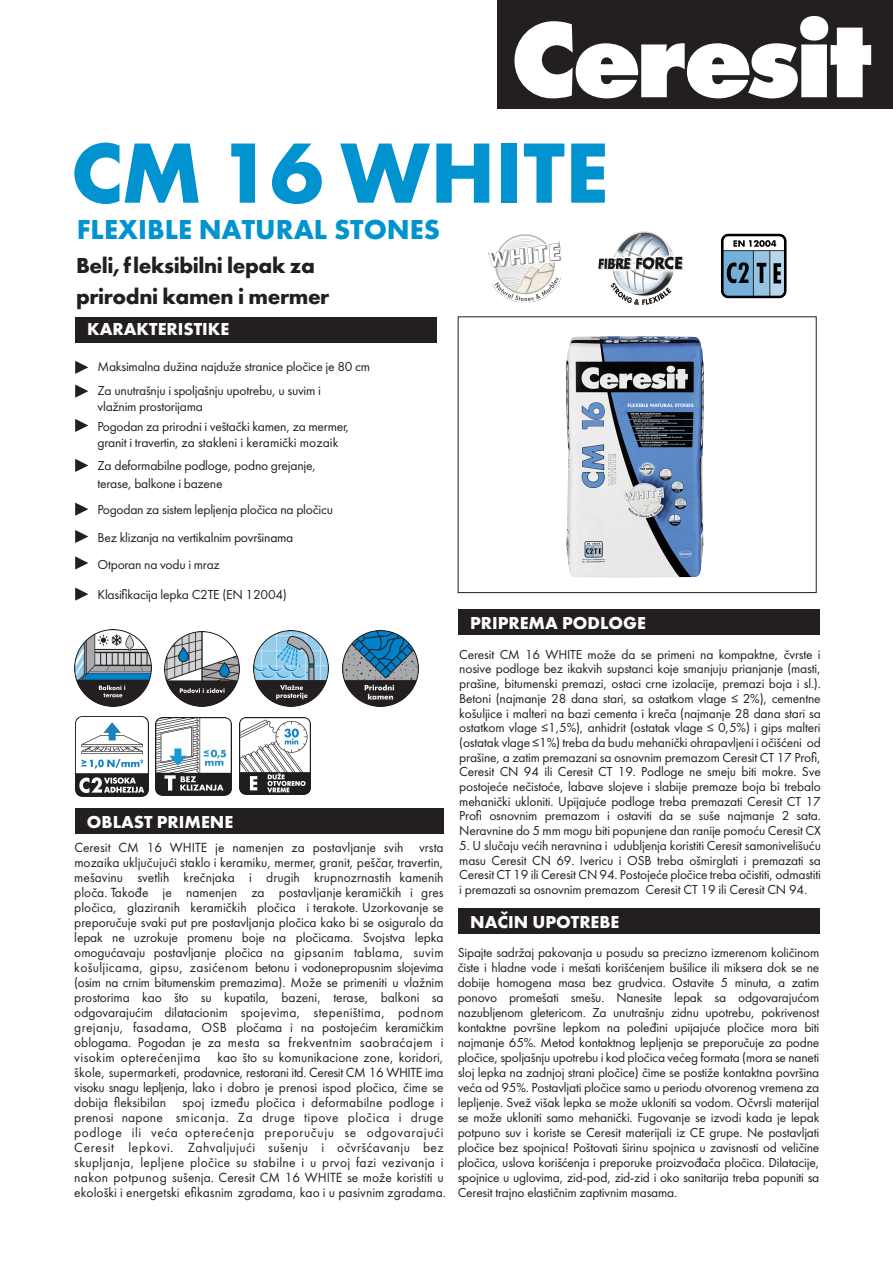
<style>
.page{position:relative;width:893px;height:1263px;background:#fff}
.page>*{position:absolute;margin:0;border:0;box-sizing:border-box;transform-origin:0 0}
.t1{font:700 88.65px "Futura PT";color:#0093d0}
.t2{font:700 28.5px "Futura PT";color:#0093d0}
.t3{font:700 22.5px/31.5px "Futura PT";letter-spacing:-.02em;color:#231f20}
.t4{font:700 18px "Futura PT";color:#fff}
.t5{font:13.8px/15px "Futura PT";color:#231f20}
.t6{font:13.5px/15px "Futura PT";letter-spacing:-.02em;color:#231f20}
</style>
<div class="page">
<div style="left:458px;top:609px;width:362px;height:26px;background:#231f20"></div>
<div style="left:75px;top:317px;width:362px;height:25px;background:#231f20"></div>
<div style="left:497px;top:0;width:396px;height:109px;background:#231f20"></div>
<svg style="left:514px;top:16px;width:357px;height:82px"></svg>
<div style="left:75px;top:808px;width:368px;height:25px;background:#231f20"></div>
<svg style="left:75px;top:361px;width:13px;height:13px"></svg>
<svg style="left:75px;top:384px;width:13px;height:14px"></svg>
<svg style="left:75px;top:419px;width:13px;height:13px"></svg>
<svg style="left:75px;top:459px;width:13px;height:13px"></svg>
<svg style="left:75px;top:503px;width:13px;height:13px"></svg>
<svg style="left:75px;top:530px;width:13px;height:13px"></svg>
<svg style="left:75px;top:587px;width:13px;height:14px"></svg>
<svg style="left:75px;top:556px;width:13px;height:13px"></svg>
<div style="left:458px;top:908px;width:362px;height:26px;background:#231f20"></div>
<div style="left:458px;top:316px;width:359px;height:277px;border:1px solid #231f20"></div>
<img style="left:565px;top:336px;width:139px;height:242px">
<img style="left:467px;top:234px;width:116px;height:84px">
<img style="left:584px;top:231px;width:114px;height:86px">
<img style="left:74px;top:630px;width:77px;height:77px">
<img style="left:164px;top:631px;width:76px;height:76px">
<img style="left:343px;top:631px;width:75px;height:75px">
<img style="left:253px;top:630px;width:76px;height:76px">
<img style="left:721px;top:233px;width:66px;height:66px">
<img style="left:75px;top:716px;width:73px;height:80px">
<img style="left:155px;top:717px;width:76px;height:78px">
<img style="left:240px;top:718px;width:70px;height:77px">
<h1 class="t1" style="left:71px;top:116px;width:539px">CM 16 WHITE</h1>
<h2 class="t2" style="left:77px;top:211px;width:365px">FLEXIBLE NATURAL STONES</h2>
<h3 class="t3" style="left:76px;top:249px;width:255px">Beli,fleksibilni lepak za prirodni kamen i mermer</h3>
<h3 class="t4" style="left:87px;top:318px;width:144px">KARAKTERISTIKE</h3>
<p class="t6" style="left:98px;top:354px;width:274px;line-height:23.9px">Maksimalna dužina najduže stranice pločice je 80 cm<br>Za unutrašnju i spoljašnju upotrebu, u suvim i</p>
<p class="t6" style="left:98px;top:396px;width:253px;line-height:20px">vlažnim prostorijama<br>Pogodan za prirodni i veštački kamen, za mermer,</p>
<p class="t6" style="left:98px;top:431px;width:242px;line-height:22.8px">granit i travertin, za stakleni i keramički mozaik<br>Za deformabilne podloge, podno grejanje,</p>
<p class="t6" style="left:98px;top:471px;width:237px;line-height:25.5px">terase, balkone i bazene<br>Pogodan za sistem lepljenja pločica na pločicu</p>
<p class="t6" style="left:98px;top:524px;width:197px;line-height:26.5px">Bez klizanja na vertikalnim površinama<br>Otporan na vodu i mraz</p>
<p class="t6" style="left:98px;top:587px;width:191px">Klasifikacija lepka C2TE (EN 12004)</p>
<h3 class="t4" style="left:87px;top:810px;width:148px">OBLAST PRIMENE</h3>
<p class="t5" style="left:74px;top:839px;width:373px">Ceresit CM 16 WHITE je namenjen za postavljanje svih vrsta mozaika uključujući staklo i keramiku, mermer, granit, peščar, travertin, mešavinu svetlih krečnjaka i drugih krupnozrnastih kamenih ploča. Takođe je namenjen za postavljanje keramičkih i gres pločica, glaziranih keramičkih pločica i terakote. Uzorkovanje se preporučuje svaki put pre postavljanja pločica kako bi se osiguralo da lepak ne uzrokuje promenu boje na pločicama. Svojstva lepka omogućavaju postavljanje pločica na gipsanim tablama, suvim košuljicama, gipsu, zasićenom betonu i vodonepropusnim slojevima (osim na crnim bitumenskim premazima). Može se primeniti u vlažnim prostorima kao što su kupatila, bazeni, terase, balkoni sa odgovarajućim dilatacionim spojevima, stepeništima, podnom grejanju, fasadama, OSB pločama i na postojećim keramičkim oblogama. Pogodan je za mesta sa frekventnim saobraćajem i visokim opterećenjima kao što su komunikacione zone, koridori, škole, supermarketi, prodavnice, restorani itd. Ceresit CM 16 WHITE ima visoku snagu lepljenja, lako i dobro je prenosi ispod pločica, čime se dobija fleksibilan spoj između pločica i deformabilne podloge i prenosi napone smicanja. Za druge tipove pločica i druge podloge ili veća opterećenja preporučuju se odgovarajući Ceresit lepkovi. Zahvaljujući sušenju i očvršćavanju bez skupljanja, lepljene pločice su stabilne i u prvoj fazi vezivanja i nakon potpunog sušenja. Ceresit CM 16 WHITE se može koristiti u ekološki i energetski efikasnim zgradama, kao i u pasivnim zgradama.</p>
<h3 class="t4" style="left:470px;top:611px;width:177px">PRIPREMA PODLOGE</h3>
<p class="t6" style="left:459px;top:647px;width:363px;text-align:justify">Ceresit CM 16 WHITE može da se primeni na kompaktne, čvrste i nosive podloge bez ikakvih supstanci koje smanjuju prianjanje (masti, prašine, bitumenski premazi, ostaci crne izolacije, premazi boja i sl.).<br>Betoni (najmanje 28 dana stari, sa ostatkom vlage ≤ 2%), cementne košuljice i malteri na bazi cementa i kreča (najmanje 28 dana stari sa ostatkom vlage ≤1,5%), anhidrit (ostatak vlage ≤ 0,5%) i gips malteri (ostatak vlage ≤1%) treba da budu mehanički ohrapavljeni i očišćeni od prašine, a zatim premazani sa osnovnim premazom Ceresit CT 17 Profi, Ceresit CN 94 ili Ceresit CT 19. Podloge ne smeju biti mokre. Sve postojeće nečistoće, labave slojeve i slabije premaze boja bi trebalo mehanički ukloniti. Upijajuće podloge treba premazati Ceresit CT 17<br>Profi osnovnim premazom i ostaviti da se suše najmanje 2 sata.<br>Neravnine do 5 mm mogu biti popunjene dan ranije pomoću Ceresit CX</p>
<p class="t6" style="left:459px;top:838px;width:363px;text-align:justify">5. U slučaju većih neravnina i udubljenja koristiti Ceresit samonivelišuću masu Ceresit CN 69. Ivericu i OSB treba ošmirglati i premazati sa Ceresit CT 19 ili Ceresit CN 94. Postojeće pločice treba očistiti, odmastiti i premazati sa osnovnim premazom Ceresit CT 19 ili Ceresit CN 94.</p>
<h3 class="t4" style="left:470px;top:910px;width:151px">NAČIN UPOTREBE</h3>
<p class="t6" style="left:458px;top:944px;width:363px;text-align:justify">Sipajte sadržaj pakovanja u posudu sa precizno izmerenom količinom čiste i hladne vode i mešati korišćenjem bušilice ili miksera dok se ne dobije homogena masa bez grudvica. Ostavite 5 minuta, a zatim ponovo promešati smešu. Nanesite lepak sa odgovarajućom nazubljenom gletericom. Za unutrašnju zidnu upotrebu, pokrivenost kontaktne površine lepkom na poleđini upijajuće pločice mora biti najmanje 65%. Metod kontaktnog lepljenja se preporučuje za podne pločice, spoljašnju upotrebu i kod pločica većeg formata (mora se naneti sloj lepka na zadnjoj strani pločice) čime se postiže kontaktna površina veća od 95%. Postavljati pločice samo u periodu otvorenog vremena za lepljenje. Svež višak lepka se može ukloniti sa vodom. Očvrsli materijal se može ukloniti samo mehanički. Fugovanje se izvodi kada je lepak potpuno suv i koriste se Ceresit materijali iz CE grupe. Ne postavljati pločice bez spojnica! Poštovati širinu spojnica u zavisnosti od veličine pločica, uslova korišćenja i preporuke proizvođača pločica. Dilatacije, spojnice u uglovima, zid-pod, zid-zid i oko sanitarija treba popuniti sa Ceresit trajno elastičnim zaptivnim masama.</p>
</div>
